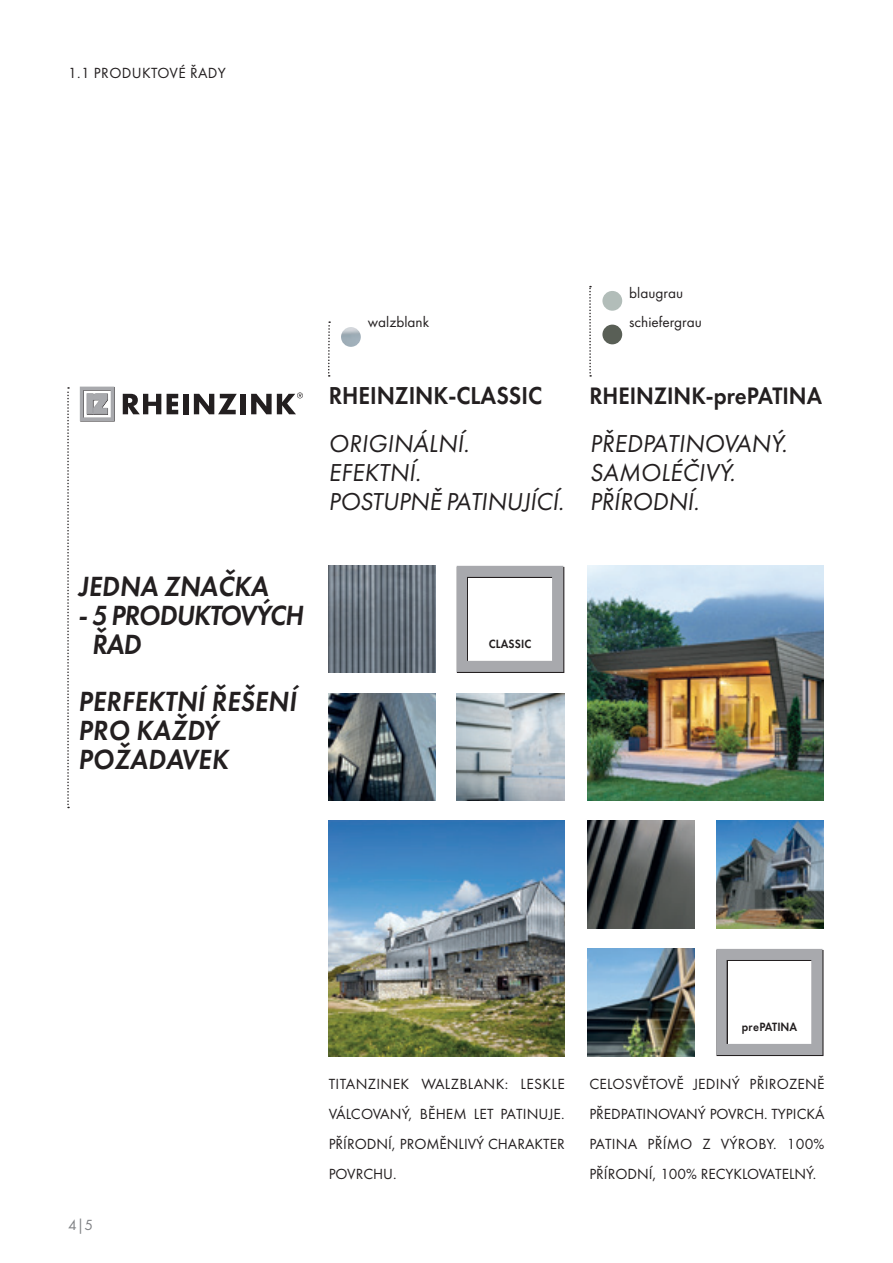
<style>
.page{position:relative;width:893px;height:1263px;background:#fff}
.page>*{position:absolute;margin:0;border:0;box-sizing:border-box;transform-origin:0 0}
.t1{font:italic 800 25.5px/28.8px "RZ Futura";letter-spacing:.005em;color:#231f20}
.t2{font:italic 800 25.5px/28.8px "RZ Futura";letter-spacing:-.035em;color:#231f20}
.t3{font:italic 22.5px/28.8px "RZ Futura";color:#231f20}
.t4{font:800 22.5px "RZ Futura";color:#231f20}
.t5{font:800 21.9px "RZ Futura";color:#231f20}
.t6{font:13.5px/28.8px "RZ Futura";color:#231f20}
.t7{font:13.5px "RZ Futura";letter-spacing:.025em;color:#231f20}
.t8{font:13.5px "RZ Futura";letter-spacing:.03em;color:#231f20}
.t9{font:13.5px "RZ Futura";color:#808285}
.t10{font:800 10.95px "RZ Futura";letter-spacing:.01em;color:#231f20}
</style>
<div class="page">
<svg style="left:67px;top:387px;width:2px;height:421px"></svg>
<svg style="left:328px;top:321px;width:2px;height:56px"></svg>
<svg style="left:589px;top:286px;width:2px;height:91px"></svg>
<svg style="left:123px;top:394px;width:38px;height:20px"></svg>
<svg style="left:167px;top:394px;width:11px;height:20px"></svg>
<div style="left:183px;top:394px;width:6px;height:20px;background:#231f20"></div>
<svg style="left:194px;top:394px;width:43px;height:20px"></svg>
<div style="left:241px;top:394px;width:5px;height:20px;background:#231f20"></div>
<svg style="left:251px;top:392px;width:52px;height:22px"></svg>
<svg style="left:80px;top:387px;width:35px;height:34px"></svg>
<img style="left:587px;top:566px;width:236px;height:235px">
<svg style="left:457px;top:566px;width:107px;height:107px"></svg>
<img style="left:328px;top:566px;width:107px;height:107px">
<img style="left:328px;top:694px;width:107px;height:107px">
<img style="left:457px;top:694px;width:107px;height:107px">
<img style="left:328px;top:821px;width:236px;height:235px">
<svg style="left:716px;top:949px;width:107px;height:107px"></svg>
<img style="left:587px;top:949px;width:108px;height:107px">
<img style="left:587px;top:821px;width:108px;height:107px">
<img style="left:716px;top:821px;width:107px;height:107px">
<img style="left:341px;top:327px;width:20px;height:20px;border-radius:10px">
<div style="left:602px;top:291px;width:20px;height:20px;background:#b2bdb9;border-radius:50%"></div>
<div style="left:602px;top:325px;width:20px;height:19px;background:#595f56;border-radius:50%"></div>
<p class="t8" style="left:68px;top:65px;width:159px">1.1 PRODUKTOVÉ ŘADY</p>
<h1 class="t1" style="left:78px;top:573px;width:192px">JEDNA ZNAČKA</h1>
<h1 class="t2" style="left:92px;top:602px;width:213px;text-indent:-14px">- 5 PRODUKTOVÝCH<br>ŘAD</h1>
<h1 class="t1" style="left:78px;top:688px;width:219px">PERFEKTNÍ ŘEŠENÍ<br>PRO KAŽDÝ<br>POŽADAVEK</h1>
<p class="t6" style="left:368px;top:308px;width:63px">walzblank</p>
<p class="t6" style="left:629px;top:279px;width:74px">blaugrau schiefergrau</p>
<h2 class="t4" style="left:329px;top:382px;width:215px">RHEINZINK-CLASSIC</h2>
<h3 class="t5" style="left:589px;top:383px;width:234px">RHEINZINK-prePATINA</h3>
<h2 class="t3" style="left:329px;top:430px;width:237px">ORIGINÁLNÍ.<br>EFEKTNÍ.<br>POSTUPNĚ PATINUJÍCÍ.</h2>
<h2 class="t3" style="left:590px;top:430px;width:199px">PŘEDPATINOVANÝ.<br>SAMOLÉČIVÝ.<br>PŘÍRODNÍ.</h2>
<p class="t10" style="left:489px;top:637px;width:44px">CLASSIC</p>
<p class="t9" style="left:68px;top:1217px;width:27px">4|5</p>
<p class="t7" style="left:329px;top:1077px;width:238px">TITANZINEK WALZBLANK: LESKLE</p>
<p class="t6" style="left:329px;top:1100px;width:237px">VÁLCOVANÝ, BĚHEM LET PATINUJE.</p>
<p class="t6" style="left:329px;top:1130px;width:237px">PŘÍRODNÍ, PROMĚNLIVÝ CHARAKTER</p>
<p class="t6" style="left:329px;top:1160px;width:69px">POVRCHU.</p>
<p class="t10" style="left:742px;top:1020px;width:57px">prePATINA</p>
<p class="t6" style="left:589px;top:1070px;width:237px">CELOSVĚTOVĚ JEDINÝ PŘIROZENĚ</p>
<p class="t6" style="left:589px;top:1100px;width:237px">PŘEDPATINOVANÝ POVRCH. TYPICKÁ</p>
<p class="t6" style="left:589px;top:1130px;width:237px">PATINA PŘÍMO Z VÝROBY. 100%</p>
<p class="t6" style="left:589px;top:1160px;width:228px">PŘÍRODNÍ, 100% RECYKLOVATELNÝ.</p>
</div>
